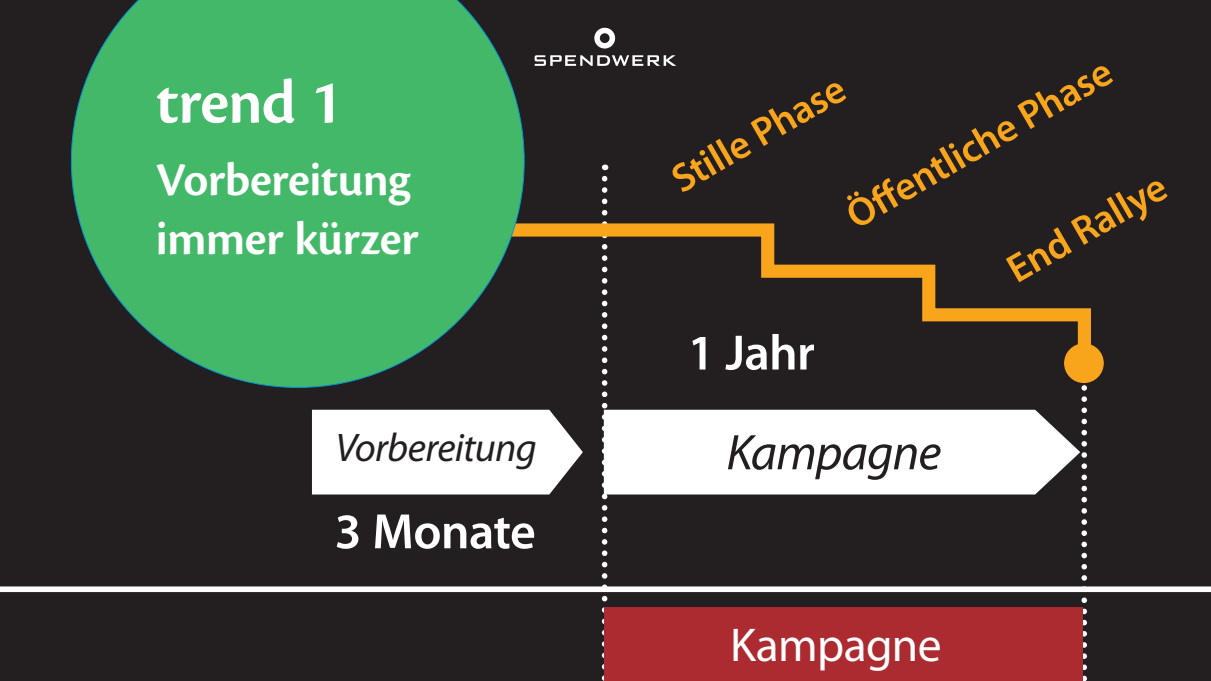
<style>
.page{position:relative;width:1211px;height:681px;background:#fff}
.page>*{position:absolute;margin:0;border:0;box-sizing:border-box;transform-origin:0 0}
.t1{font:600 65px "Cronos Pro";letter-spacing:-.015em;color:#fff}
.t2{font:italic 50.4px "Myriad Pro";letter-spacing:-.02em;color:#231f20}
.t3{font:600 50px "Myriad Pro";letter-spacing:-.015em;color:#fff}
.t4{font:600 49px/58.8px "Cronos Pro";letter-spacing:-.01em;color:#fff}
.t5{font:47.6px "Myriad Pro";letter-spacing:-.015em;color:#fff}
.t6{font:600 40px "Myriad Pro";color:#f9a51b}
.t7{font:italic 40px "Myriad Pro";letter-spacing:-.02em;color:#231f20}
</style>
<div class="page">
<div style="left:0;top:0;width:1210px;height:680px;background:#231f20"></div>
<svg style="left:1081px;top:385px;width:6px;height:296px"></svg>
<div style="left:607px;top:409px;width:473px;height:85px;background:#fff"></div>
<svg style="left:602px;top:178px;width:5px;height:503px"></svg>
<div style="left:0;top:586px;width:1210px;height:5px;background:#fff"></div>
<svg style="left:524px;top:217px;width:573px;height:159px"></svg>
<div style="left:1064px;top:343px;width:39px;height:40px;background:#f9a51b;border-radius:50%"></div>
<svg style="left:312px;top:409px;width:271px;height:85px;background:#efefef"></svg>
<div style="left:604px;top:607px;width:479px;height:73px;background:#ab2b30"></div>
<svg style="left:71px;top:0;width:453px;height:388px"></svg>
<svg style="left:534px;top:55px;width:142px;height:11px"></svg>
<svg style="left:594px;top:28px;width:21px;height:20px"></svg>
<h1 class="t1" style="left:156px;top:65px;width:187px">trend 1</h1>
<p class="t4" style="left:156px;top:151px;width:264px">Vorbereitung immer kürzer</p>
<p class="t6" style="left:836px;top:196px;width:301px;rotate:-30deg">Öffentliche Phase</p>
<p class="t6" style="left:662px;top:160px;width:195px;rotate:-30deg">Stille Phase</p>
<p class="t6" style="left:997px;top:250px;width:178px;rotate:-30deg">End Rallye</p>
<p class="t3" style="left:687px;top:321px;width:129px">1 Jahr</p>
<p class="t7" style="left:335px;top:423px;width:203px">Vorbereitung</p>
<p class="t2" style="left:726px;top:421px;width:216px">Kampagne</p>
<p class="t3" style="left:334px;top:499px;width:203px">3 Monate</p>
<p class="t5" style="left:730px;top:615px;width:213px">Kampagne</p>
</div>
